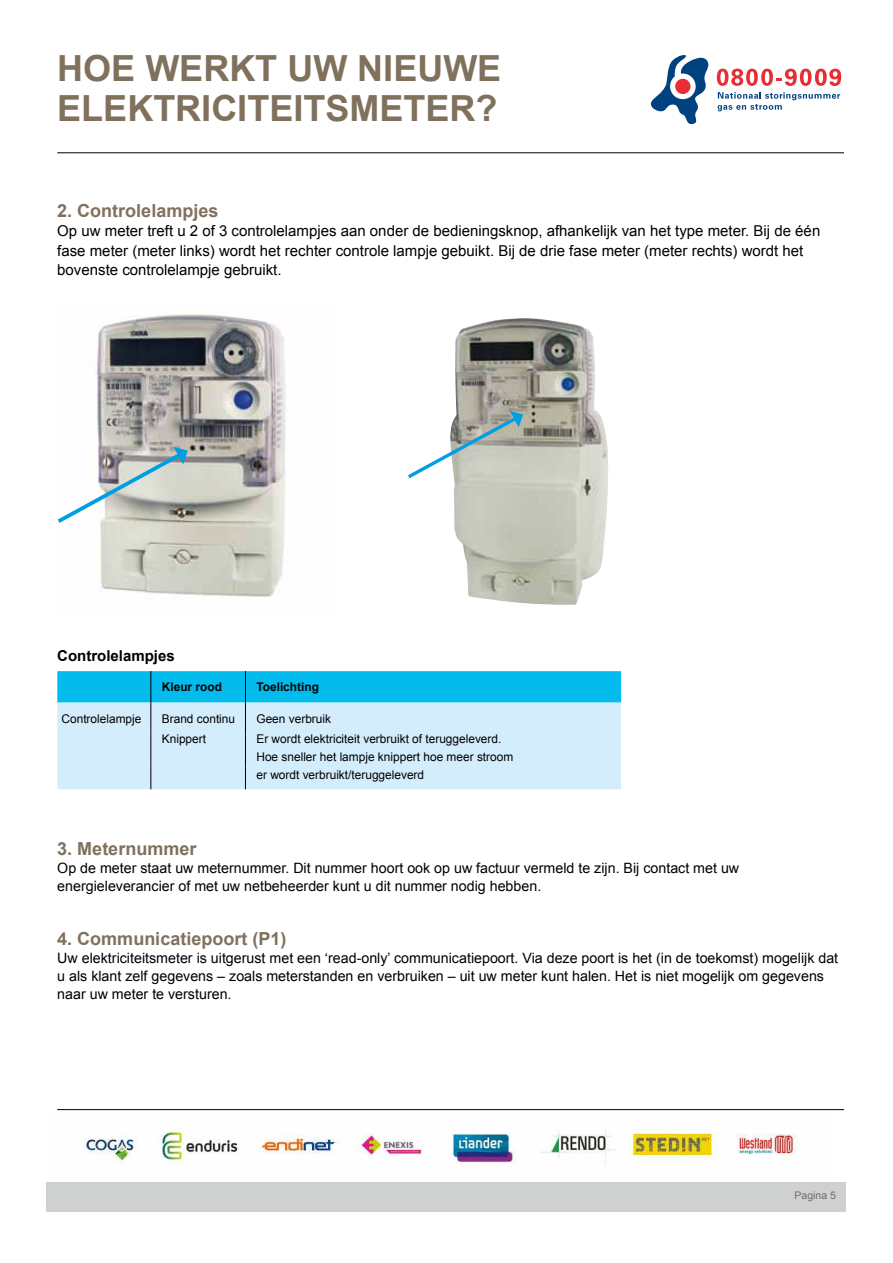
<style>
.page{position:relative;width:893px;height:1263px;background:#fff}
.page>*{position:absolute;margin:0;border:0;box-sizing:border-box;transform-origin:0 0}
.t1{font:700 36px/40.5px "Arial";color:#80715d}
.t2{font:700 18px "Arial";color:#80715d}
.t3{font:15px/19.5px "Arial";color:#000}
.t4{font:700 15px "Arial";color:#000}
.t5{font:14.25px/18px "Arial";color:#000}
.t6{font:12px/18px "Arial";color:#000}
.t7{font:700 12px "Arial";color:#000}
.t8{font:10.5px "Arial";color:#6f6f6e}
</style>
<div class="page">
<svg style="left:717px;top:69px;width:124px;height:17px"></svg>
<svg style="left:718px;top:92px;width:122px;height:19px"></svg>
<svg style="left:650px;top:55px;width:58px;height:70px"></svg>
<div style="left:675px;top:79px;width:15px;height:15px;background:#e72e36;border-radius:50%"></div>
<hr style="left:57px;top:152px;width:787px;height:1px;background:#000">
<hr style="left:57px;top:1109px;width:787px;height:1px;background:#000">
<div style="left:57px;top:671px;width:564px;height:32px;background:#04bbee"></div>
<div style="left:57px;top:703px;width:564px;height:86px;background:#d4edfc"></div>
<hr style="left:150px;top:671px;width:1px;height:32px;background:#000">
<hr style="left:245px;top:671px;width:1px;height:32px;background:#000">
<hr style="left:150px;top:703px;width:1px;height:31px;background:#000">
<hr style="left:245px;top:703px;width:1px;height:31px;background:#000">
<hr style="left:150px;top:734px;width:1px;height:32px;background:#000">
<hr style="left:245px;top:734px;width:1px;height:32px;background:#000">
<svg style="left:150px;top:766px;width:1px;height:23px"></svg>
<svg style="left:245px;top:766px;width:1px;height:23px"></svg>
<img style="left:94px;top:314px;width:192px;height:284px">
<img style="left:454px;top:318px;width:154px;height:287px">
<svg style="left:57px;top:447px;width:131px;height:79px"></svg>
<svg style="left:408px;top:411px;width:115px;height:70px"></svg>
<div style="left:47px;top:1182px;width:799px;height:30px;background:#cfd0d0"></div>
<img style="left:82px;top:1124px;width:714px;height:40px">
<h1 class="t1" style="left:57px;top:49px;width:445px">Hoe werkt uw nieuwe elektriciteitsmeter?</h1>
<p class="t2" style="left:57px;top:198px;width:163px">2. controlelampjes</p>
<p class="t3" style="left:57px;top:221px;width:764px">Op uw meter treft u 2 of 3 controlelampjes aan onder de bedieningsknop, afhankelijk van het type meter. Bij de één fase meter (meter links) wordt het rechter controle lampje gebuikt. Bij de drie fase meter (meter rechts) wordt het bovenste controlelampje gebruikt.</p>
<p class="t4" style="left:57px;top:646px;width:119px">controlelampjes</p>
<p class="t7" style="left:162px;top:679px;width:62px">kleur rood</p>
<p class="t7" style="left:256px;top:679px;width:64px">toelichting</p>
<p class="t6" style="left:62px;top:710px;width:81px">Controlelampje</p>
<p class="t6" style="left:162px;top:710px;width:75px">Brand continu</p>
<p class="t6" style="left:256px;top:710px;width:76px">Geen verbruik</p>
<p class="t6" style="left:162px;top:730px;width:46px">Knippert</p>
<p class="t6" style="left:256px;top:730px;width:258px">Er wordt elektriciteit verbruikt of teruggeleverd.<br>Hoe sneller het lampje knippert hoe meer stroom er wordt verbruikt/teruggeleverd</p>
<p class="t2" style="left:57px;top:837px;width:141px">3. meternummer</p>
<p class="t5" style="left:57px;top:859px;width:683px">Op de meter staat uw meternummer. Dit nummer hoort ook op uw factuur vermeld te zijn. Bij contact met uw energieleverancier of met uw netbeheerder kunt u dit nummer nodig hebben.</p>
<p class="t2" style="left:57px;top:927px;width:231px">4. communicatiepoort (P1)</p>
<p class="t5" style="left:57px;top:949px;width:782px">Uw elektriciteitsmeter is uitgerust met een ‘read-only’ communicatiepoort. Via deze poort is het (in de toekomst) mogelijk dat u als klant zelf gegevens – zoals meterstanden en verbruiken – uit uw meter kunt halen. Het is niet mogelijk om gegevens naar uw meter te versturen.</p>
<p class="t8" style="left:794px;top:1189px;width:43px">Pagina 5</p>
</div>
